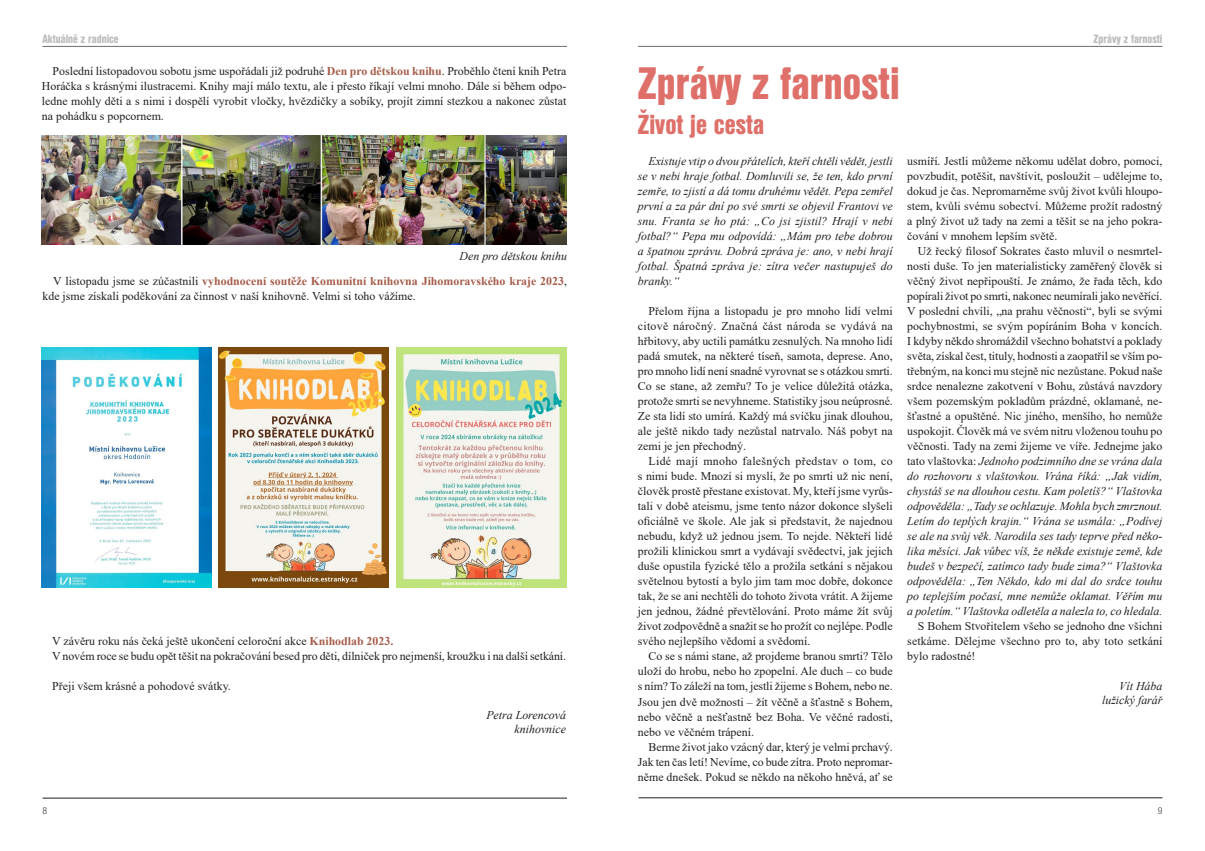
<style>
.page{position:relative;width:1205px;height:851px;background:#fff}
.page>*{position:absolute;margin:0;border:0;box-sizing:border-box;transform-origin:0 0}
.nadpis{font:47.5px "Nimbus San DEE Blac Cond";color:#df6f69}
.podnadpis{font:28.75px "Nimbus San DEE Blac Cond";color:#df6f69}
.Základní_text{font:12.5px "Nimbus San DEE Blac Cond";color:#bcbdc0}
.blok_SAZBA{font:11.88px/15px "Times New Roman";color:#231f20;text-align:justify}
.blok_SAZBA-2{font:italic 11.88px/15px "Times New Roman";letter-spacing:.01em;color:#231f20;text-align:justify}
.blok_kurziva{font:italic 11.88px "Times New Roman";color:#231f20}
.t1{font:10px "Nimbus San DEE Ligh Cond";color:#231f20}
.s1{font-weight:700;color:#a65d4a}
.s2{font-style:italic}
</style>
<div class="page">
<hr style="left:43px;top:46px;width:524px;height:1px;background:#6c6d70">
<hr style="left:638px;top:46px;width:524px;height:1px;background:#6c6d70">
<hr style="left:43px;top:797px;width:524px;height:1px;background:#231f20">
<hr style="left:638px;top:797px;width:524px;height:1px;background:#231f20">
<img style="left:42px;top:136px;width:524px;height:108px">
<img style="left:42px;top:347px;width:169px;height:240px">
<img style="left:219px;top:347px;width:170px;height:240px">
<img style="left:396px;top:347px;width:170px;height:240px">
<p class="Základní_text" style="left:43px;top:31px;width:78px">Aktuálně z radnice</p>
<p class="Základní_text" style="left:1093px;top:32px;width:70px">Zprávy z farnosti</p>
<p class="blok_SAZBA" style="left:42px;top:63px;width:526px;text-indent:11px">Poslední listopadovou sobotu jsme uspořádali již podruhé <span class="s1">Den pro dětskou knihu</span>. Proběhlo čtení knih Petra Horáčka s krásnými ilustracemi. Knihy mají málo textu, ale i přesto říkají velmi mnoho. Dále si během odpo&shy;ledne mohly děti a s nimi i dospělí vyrobit vločky, hvězdičky a sobíky, projít zimní stezkou a nakonec zůstat na pohádku s popcornem.</p>
<p class="blok_kurziva" style="left:460px;top:248px;width:109px">Den pro dětskou knihu</p>
<p class="blok_SAZBA" style="left:43px;top:273px;width:526px;text-indent:11px">V listopadu jsme se zúčastnili <span class="s1">vyhodnocení soutěže Komunitní knihovna Jihomoravského kraje 2023</span>, kde jsme získali poděkování za činnost v naší knihovně. Velmi si toho vážíme.</p>
<p class="blok_SAZBA" style="left:52px;top:633px;width:343px">V závěru roku nás čeká ještě ukončení celoroční akce <span class="s1">Knihodlab 2023.</span></p>
<p class="blok_SAZBA" style="left:52px;top:648px;width:515px">V novém roce se budu opět těšit na pokračování besed pro děti, dílniček pro nejmenší, kroužku i na další setkání.</p>
<p class="blok_SAZBA" style="left:52px;top:678px;width:180px">Přeji všem krásné a pohodové svátky.</p>
<p class="blok_kurziva" style="left:486px;top:706px;width:81px">Petra Lorencová</p>
<p class="blok_kurziva" style="left:515px;top:721px;width:53px">knihovnice</p>
<p class="nadpis" style="left:638px;top:56px;width:263px">Zprávy z farnosti</p>
<p class="podnadpis" style="left:638px;top:108px;width:128px">Život je cesta</p>
<p class="blok_SAZBA-2" style="left:638px;top:153px;width:256px;text-indent:11px">Existuje vtip o dvou přátelích, kteří chtěli vědět, jestli se v nebi hraje fotbal. Domluvili se, že ten, kdo první zemře, to zjistí a dá tomu druhému vědět. Pepa zemřel první a za pár dní po své smrti se objevil Frantovi ve snu. Franta se ho ptá: „Co jsi zjistil? Hrají v nebi fotbal?“ Pepa mu odpovídá: „Mám pro tebe dobrou a špatnou zprávu. Dobrá zpráva je: ano, v nebi hrají fotbal. Špatná zpráva je: zítra večer nastupuješ do branky.“</p>
<p class="blok_SAZBA" style="left:638px;top:303px;width:256px;text-indent:11px">Přelom října a listopadu je pro mnoho lidí velmi citově náročný. Značná část národa se vydává na hřbitovy, aby uctili památku zesnulých. Na mnoho lidí padá smutek, na některé tíseň, samota, deprese. Ano, pro mnoho lidí není snadné vyrovnat se s otázkou smrti.<br>Co se stane, až zemřu? To je velice důležitá otázka, protože smrti se nevyhneme. Statistiky jsou neúprosné.<br>Ze sta lidí sto umírá. Každý má svíčku jinak dlouhou, ale ještě nikdo tady nezůstal natrvalo. Náš pobyt na zemi je jen přechodný.</p>
<p class="blok_SAZBA" style="left:638px;top:453px;width:256px;text-indent:11px">Lidé mají mnoho falešných představ o tom, co s nimi bude. Mnozí si myslí, že po smrti už nic není, člověk prostě přestane existovat. My, kteří jsme vyrůs&shy;tali v době ateismu, jsme tento názor dokonce slyšeli oficiálně ve škole. Ale jak si představit, že najednou nebudu, když už jednou jsem. To nejde. Někteří lidé prožili klinickou smrt a vydávají svědectví, jak jejich duše opustila fyzické tělo a prožila setkání s nějakou světelnou bytostí a bylo jim tam moc dobře, dokonce tak, že se ani nechtěli do tohoto života vrátit. A žijeme jen jednou, žádné převtělování. Proto máme žít svůj život zodpovědně a snažit se ho prožít co nejlépe. Podle svého nejlepšího vědomí a svědomí.</p>
<p class="blok_SAZBA" style="left:638px;top:648px;width:256px;text-indent:11px">Co se s námi stane, až projdeme branou smrti? Tělo uloží do hrobu, nebo ho zpopelní. Ale duch – co bude s ním? To záleží na tom, jestli žijeme s Bohem, nebo ne.<br>Jsou jen dvě možnosti – žít věčně a šťastně s Bohem, nebo věčně a nešťastně bez Boha. Ve věčné radosti, nebo ve věčném trápení.</p>
<p class="blok_SAZBA" style="left:638px;top:738px;width:256px;text-indent:11px">Berme život jako vzácný dar, který je velmi prchavý.<br>Jak ten čas letí! Nevíme, co bude zítra. Proto nepromar&shy;něme dnešek. Pokud se někdo na někoho hněvá, ať se</p>
<p class="blok_SAZBA" style="left:907px;top:153px;width:257px">usmíří. Jestli můžeme někomu udělat dobro, pomoci, povzbudit, potěšit, navštívit, posloužit – udělejme to, dokud je čas. Nepromarněme svůj život kvůli hloupo&shy;stem, kvůli svému sobectví. Můžeme prožít radostný a plný život už tady na zemi a těšit se na jeho pokra&shy;čování v mnohem lepším světě.</p>
<p class="blok_SAZBA" style="left:907px;top:243px;width:257px;text-indent:11px">Už řecký filosof Sokrates často mluvil o nesmrtel&shy;nosti duše. To jen materialisticky zaměřený člověk si věčný život nepřipouští. Je známo, že řada těch, kdo popírali život po smrti, nakonec neumírali jako nevěřící.<br>V poslední chvíli, „na prahu věčnosti“, byli se svými pochybnostmi, se svým popíráním Boha v koncích.<br>I kdyby někdo shromáždil všechno bohatství a poklady světa, získal čest, tituly, hodnosti a zaopatřil se vším po&shy;třebným, na konci mu stejně nic nezůstane. Pokud naše srdce nenalezne zakotvení v Bohu, zůstává navzdory všem pozemským pokladům prázdné, oklamané, ne&shy;šťastné a opuštěné. Nic jiného, menšího, ho nemůže uspokojit. Člověk má ve svém nitru vloženou touhu po věčnosti. Tady na zemi žijeme ve víře. Jednejme jako tato vlaštovka: <span class="s2">Jednoho podzimního dne se vrána dala do rozhovoru s vlaštovkou. Vrána říká: „Jak vidím, chystáš se na dlouhou cestu. Kam poletíš?“ Vlaštovka odpověděla: „Tady se ochlazuje. Mohla bych zmrznout.<br>Letím do teplých krajin.“ Vrána se usmála: „Podívej se ale na svůj věk. Narodila ses tady teprve před něko&shy;lika měsíci. Jak vůbec víš, že někde existuje země, kde budeš v bezpečí, zatímco tady bude zima?“ Vlaštovka odpověděla: „Ten Někdo, kdo mi dal do srdce touhu po teplejším počasí, mne nemůže oklamat. Věřím mu a poletím.“ Vlaštovka odletěla a nalezla to, co hledala.</span></p>
<p class="blok_SAZBA" style="left:907px;top:618px;width:257px;text-indent:11px">S Bohem Stvořitelem všeho se jednoho dne všichni setkáme. Dělejme všechno pro to, aby toto setkání bylo radostné!</p>
<p class="blok_kurziva" style="left:1119px;top:677px;width:45px">Vít Hába</p>
<p class="blok_kurziva" style="left:1102px;top:691px;width:62px">lužický farář</p>
<p class="t1" style="left:43px;top:804px;width:6px">8</p>
<p class="t1" style="left:1157px;top:804px;width:6px">9</p>
</div>
